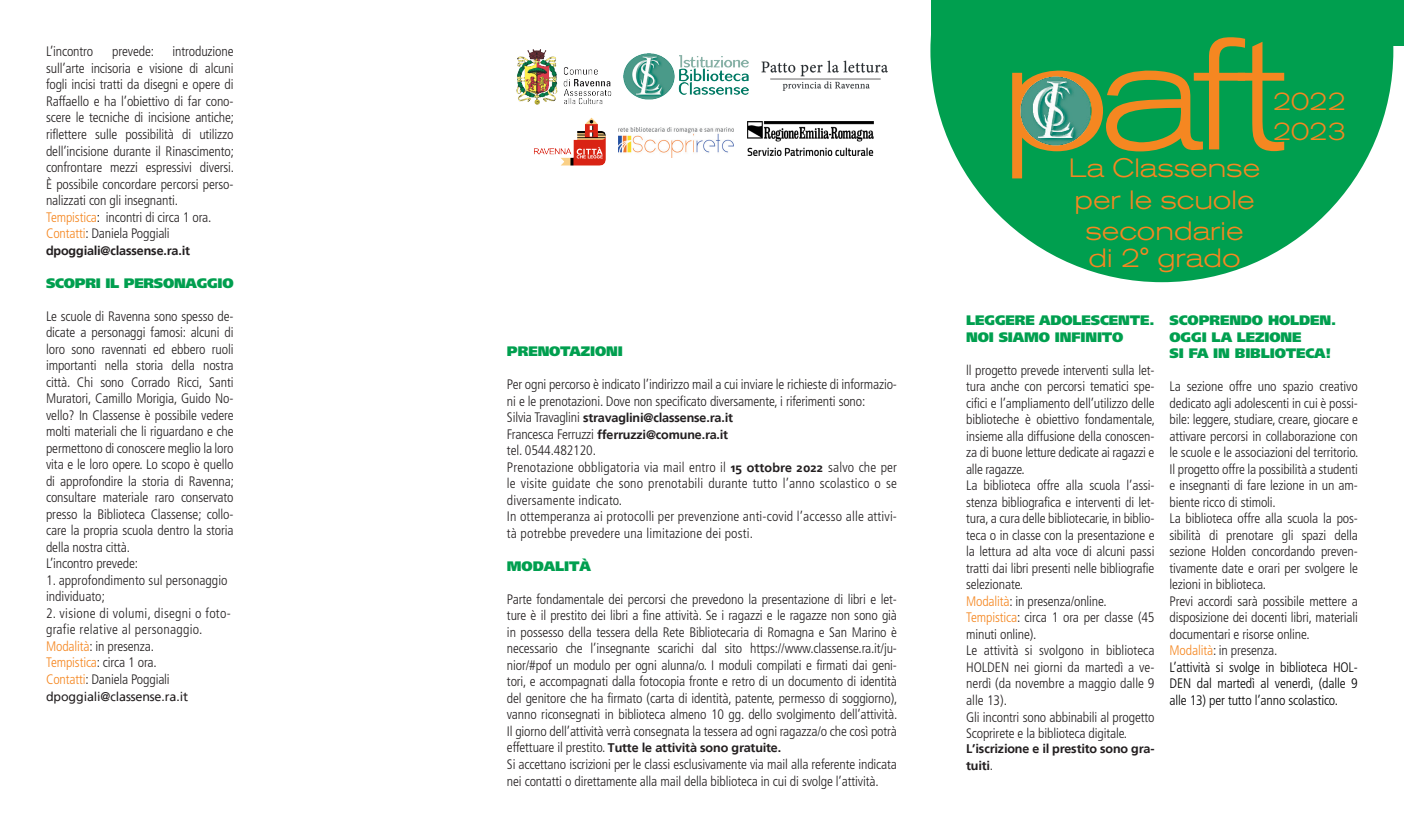
<style>
.page{position:relative;width:1404px;height:837px;background:#fff}
.page>*{position:absolute;margin:0;border:0;box-sizing:border-box;transform-origin:0 0}
.t1{font:300 expanded 155px "Akzidenz Grotesk BQ";color:#f58721}
.t2{font:300 expanded 26.25px/31.5px "Akzidenz Grotesk BQ";color:#f58721;text-align:center}
.t3{font:300 expanded 25px "Akzidenz Grotesk BQ";color:#f58721}
.t4{font:300 condensed 13.75px/16.5px "Frutiger";letter-spacing:-.01em;color:#231f20;text-align:justify}
.t5{font:900 13.75px/16.5px "Frutiger";letter-spacing:-.01em;color:#009f4f}
.t6{font:300 condensed 13.75px/16.5px "Frutiger";letter-spacing:.01em;color:#231f20}
.t7{font:300 condensed 13.75px/16.5px "Frutiger";letter-spacing:-.01em;color:#000;text-align:justify}
.t8{font:300 condensed 13.75px/16.5px "Frutiger";letter-spacing:.02em;color:#231f20}
.t9{font:700 12.5px/16.5px "Frutiger Linotype";letter-spacing:-.01em;color:#231f20}
.t10{font:12.5px "Frutiger Linotype";letter-spacing:-.01em;color:#231f20}
.s1{color:#f58721}
.s2{color:#000}
.s3{font-family:"Frutiger";font-weight:300;font-stretch:condensed;font-size:13.75px}
.s4{font-family:"Frutiger Linotype";font-weight:700;font-stretch:normal;font-size:12.5px}
</style>
<div class="page">
<svg style="left:930px;top:35px;width:463px;height:247px;fill:#009f4f"></svg>
<div style="left:931px;top:0;width:472px;height:45px;background:#009f4f"></div>
<img style="left:1020px;top:76px;width:71px;height:70px">
<img style="left:623px;top:53px;width:126px;height:46px">
<img style="left:516px;top:49px;width:96px;height:56px">
<img style="left:534px;top:117px;width:72px;height:49px">
<img style="left:747px;top:122px;width:126px;height:34px">
<img style="left:761px;top:60px;width:127px;height:31px">
<img style="left:618px;top:128px;width:115px;height:30px">
<p class="t4" style="left:46px;top:44px;width:189px;text-indent:126px">introduzione sull’arte incisoria e visione di alcuni fogli incisi tratti da disegni e opere di Raffaello e ha l’obiettivo di far cono&shy;scere le tecniche di incisione antiche; riflettere sulle possibilità di utilizzo dell’incisione durante il Rinascimento; confrontare mezzi espressivi diversi.<br>È possibile concordare percorsi perso&shy;nalizzati con gli insegnanti.</p>
<p class="t4" style="left:46px;top:209px;width:167px"><span class="s1">Tempistica</span><span class="s2">:</span> incontri di circa 1 ora.</p>
<p class="t4" style="left:46px;top:225px;width:125px"><span class="s1">Contatti</span>: Daniela Poggiali</p>
<p class="t9" style="left:46px;top:242px;width:145px">dpoggiali@classense.ra.it</p>
<p class="t5" style="left:46px;top:274px;width:189px">SCOPRI IL PERSONAGGIO</p>
<p class="t4" style="left:46px;top:308px;width:189px">Le scuole di Ravenna sono spesso de&shy;dicate a personaggi famosi: alcuni di loro sono ravennati ed ebbero ruoli importanti nella storia della nostra città. Chi sono Corrado Ricci, Santi Muratori, Camillo Morigia, Guido No&shy;vello? In Classense è possibile vedere molti materiali che li riguardano e che permettono di conoscere meglio la loro vita e le loro opere. Lo scopo è quello di approfondire la storia di Ravenna; consultare materiale raro conservato presso la Biblioteca Classense; collo&shy;care la propria scuola dentro la storia della nostra città.</p>
<p class="t4" style="left:46px;top:555px;width:94px">L’incontro prevede:</p>
<p class="t4" style="left:46px;top:572px;width:183px">1. approfondimento sul personaggio individuato;</p>
<p class="t8" style="left:46px;top:605px;width:186px">2. visione di volumi, disegni o foto&shy;grafie relative al personaggio.</p>
<p class="t4" style="left:46px;top:638px;width:109px"><span class="s1">Modalità</span>: in presenza.</p>
<p class="t4" style="left:46px;top:654px;width:112px"><span class="s1">Tempistica</span>: circa 1 ora.</p>
<p class="t4" style="left:46px;top:671px;width:125px"><span class="s1">Contatti</span>: Daniela Poggiali</p>
<p class="t10" style="left:46px;top:688px;width:143px">dpoggiali@classense.ra.it</p>
<p class="t4" style="left:46px;top:44px;width:49px">L’incontro</p>
<p class="t4" style="left:112px;top:44px;width:43px">prevede:</p>
<p class="t5" style="left:507px;top:343px;width:117px">PRENOTAZIONI</p>
<p class="t4" style="left:507px;top:376px;width:391px">Per ogni percorso è indicato l’indirizzo mail a cui inviare le richieste di informazio&shy;ni e le prenotazioni. Dove non specificato diversamente, i riferimenti sono:</p>
<p class="t9" style="left:507px;top:409px;width:227px"><span class="s3">Silvia Travaglini</span> stravaglini@classense.ra.it</p>
<p class="t9" style="left:507px;top:426px;width:223px"><span class="s3">Francesca Ferruzzi</span> fferruzzi@comune.ra.it</p>
<p class="t4" style="left:507px;top:442px;width:90px">tel. 0544.482120.</p>
<p class="t4" style="left:507px;top:458px;width:391px">Prenotazione obbligatoria via mail entro il <span class="s4">15 ottobre 2022</span> salvo che per le visite guidate che sono prenotabili durante tutto l’anno scolastico o se diversamente indicato.</p>
<p class="t6" style="left:507px;top:508px;width:391px">In ottemperanza ai protocolli per prevenzione anti-covid l’accesso alle attivi&shy;tà potrebbe prevedere una limitazione dei posti.</p>
<p class="t5" style="left:507px;top:557px;width:85px">MODALITÀ</p>
<p class="t4" style="left:507px;top:590px;width:392px">Parte fondamentale dei percorsi che prevedono la presentazione di libri e let&shy;ture è il prestito dei libri a fine attività. Se i ragazzi e le ragazze non sono già in possesso della tessera della Rete Bibliotecaria di Romagna e San Marino è necessario che l’insegnante scarichi dal sito https://www.classense.ra.it/ju&shy;nior/#pof un modulo per ogni alunna/o. I moduli compilati e firmati dai geni&shy;tori, e accompagnati dalla fotocopia fronte e retro di un documento di identità del genitore che ha firmato (carta di identità, patente, permesso di soggiorno), vanno riconsegnati in biblioteca almeno 10 gg. dello svolgimento dell’attività.<br>Il giorno dell’attività verrà consegnata la tessera ad ogni ragazza/o che così potrà</p>
<p class="t9" style="left:507px;top:739px;width:276px"><span class="s3">effettuare il prestito.</span> Tutte le attività sono gratuite.</p>
<p class="t4" style="left:507px;top:755px;width:391px">Si accettano iscrizioni per le classi esclusivamente via mail alla referente indicata nei contatti o direttamente alla mail della biblioteca in cui di svolge l’attività.</p>
<p class="t1" style="left:1000px;top:7px;width:285px">paft</p>
<p class="t3" style="left:1272px;top:87px;width:74px">2022</p>
<p class="t3" style="left:1272px;top:117px;width:74px">2023</p>
<p class="t2" style="left:1068px;top:152px;width:193px">La Classense per le scuole secondarie</p>
<p class="t2" style="left:1088px;top:242px;width:154px">di 2° grado</p>
<p class="t5" style="left:966px;top:312px;width:190px">LEGGERE ADOLESCENTE.<br>NOI SIAMO INFINITO</p>
<p class="t4" style="left:966px;top:362px;width:190px">ll progetto prevede interventi sulla let&shy;tura anche con percorsi tematici spe&shy;cifici e l’ampliamento dell’utilizzo delle biblioteche è obiettivo fondamentale, insieme alla diffusione della conoscen&shy;za di buone letture dedicate ai ragazzi e alle ragazze.</p>
<p class="t4" style="left:966px;top:477px;width:190px">La biblioteca offre alla scuola l’assi&shy;stenza bibliografica e interventi di let&shy;tura, a cura delle bibliotecarie, in biblio&shy;teca o in classe con la presentazione e la lettura ad alta voce di alcuni passi tratti dai libri presenti nelle bibliografie selezionate.</p>
<p class="t4" style="left:966px;top:593px;width:142px"><span class="s1">Modalità</span>: in presenza/online.</p>
<p class="t4" style="left:966px;top:609px;width:190px"><span class="s1">Tempistica</span>: circa 1 ora per classe (45 minuti online).</p>
<p class="t4" style="left:966px;top:642px;width:190px">Le attività si svolgono in biblioteca HOLDEN nei giorni da martedì a ve&shy;nerdì (da novembre a maggio dalle 9 alle 13).</p>
<p class="t4" style="left:966px;top:708px;width:190px">Gli incontri sono abbinabili al progetto<br>Scoprirete e la biblioteca digitale.</p>
<p class="t9" style="left:966px;top:740px;width:190px">L’iscrizione e il prestito sono gra&shy;tuiti<span class="s3">.</span></p>
<p class="t5" style="left:1169px;top:312px;width:168px">SCOPRENDO HOLDEN.<br>OGGI LA LEZIONE</p>
<p class="t5" style="left:1169px;top:345px;width:163px">SI FA IN BIBLIOTECA!</p>
<p class="t4" style="left:1169px;top:378px;width:190px">La sezione offre uno spazio creativo dedicato agli adolescenti in cui è possi&shy;bile: leggere, studiare, creare, giocare e attivare percorsi in collaborazione con le scuole e le associazioni del territorio.</p>
<p class="t4" style="left:1169px;top:461px;width:190px">Il progetto offre la possibilità a studenti e insegnanti di fare lezione in un am&shy;biente ricco di stimoli.</p>
<p class="t4" style="left:1169px;top:510px;width:190px">La biblioteca offre alla scuola la pos&shy;sibilità di prenotare gli spazi della sezione Holden concordando preven&shy;tivamente date e orari per svolgere le lezioni in biblioteca.</p>
<p class="t4" style="left:1169px;top:593px;width:190px">Previ accordi sarà possibile mettere a disposizione dei docenti libri, materiali documentari e risorse online.</p>
<p class="t4" style="left:1169px;top:642px;width:109px"><span class="s1">Modalità</span>: in presenza.</p>
<p class="t7" style="left:1169px;top:659px;width:190px">L’attività si svolge in biblioteca HOL-DEN dal martedì al venerdì, (dalle 9 alle 13) per tutto l’anno scolastico.</p>
</div>
